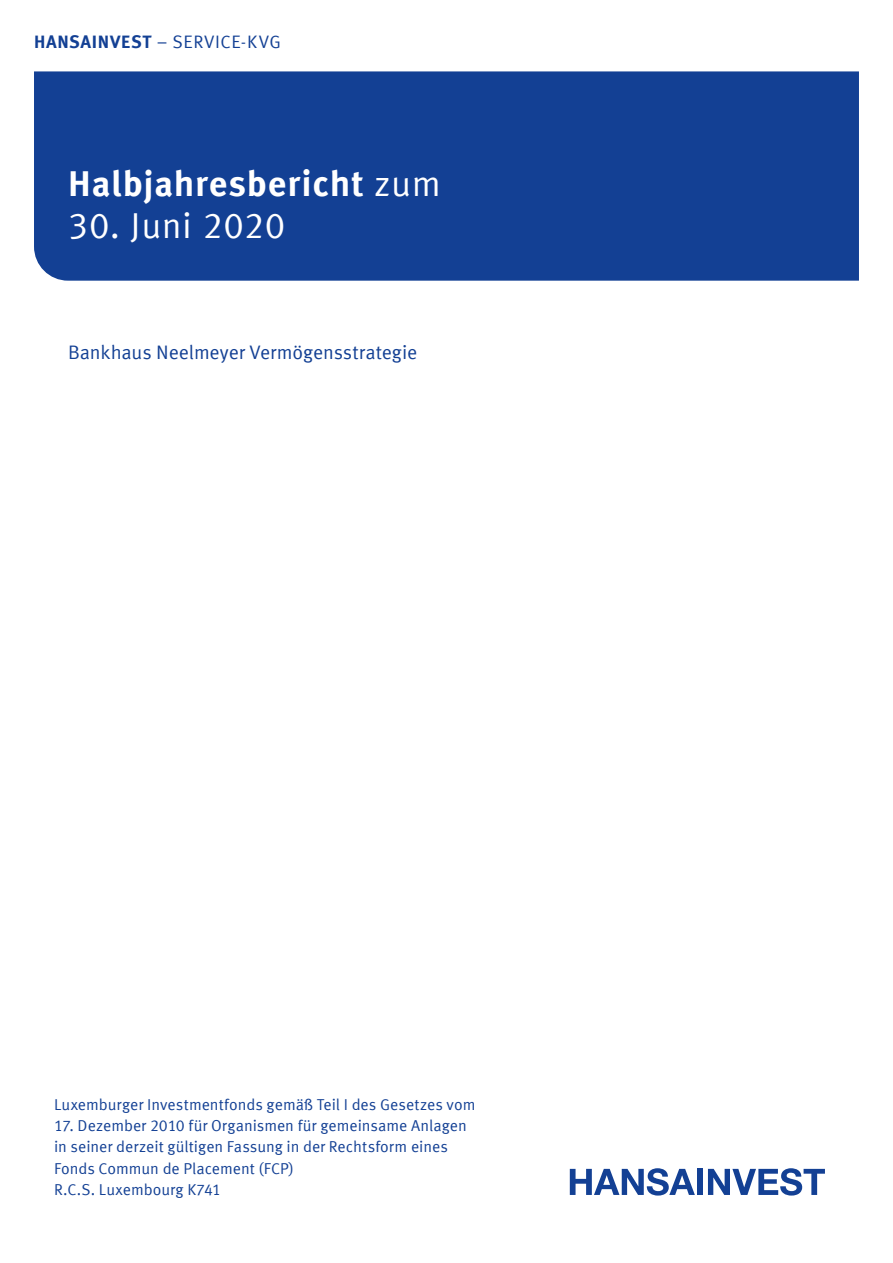
<style>
.page{position:relative;width:893px;height:1263px;background:#fff}
.page>*{position:absolute;margin:0;border:0;box-sizing:border-box;transform-origin:0 0}
.t1{font:700 36px "Meta Offc Pro";letter-spacing:.02em;color:#fff}
.t2{font:36px "Meta Offc Pro Norm";letter-spacing:.015em;color:#fff}
.t3{font:19.5px "Meta Offc Pro Norm";letter-spacing:-.005em;color:#134094}
.t4{font:18px "Meta Offc Pro Norm";letter-spacing:.03em;color:#134094}
.t5{font:15.75px/21.3px "Meta Offc Pro Norm";color:#134094}
.s1{font-family:"Meta Offc Pro";font-weight:700}
.s2{font-family:"Meta Offc Pro Norm";font-weight:400}
</style>
<div class="page">
<div style="left:34px;top:71px;width:825px;height:210px;background:#134094"></div>
<svg style="left:570px;top:1168px;width:125px;height:27px"></svg>
<div style="left:697px;top:1169px;width:6px;height:26px;background:#134094"></div>
<svg style="left:708px;top:1168px;width:117px;height:27px"></svg>
<p class="t4" style="left:34px;top:28px;width:248px"><span class="s1">HANSAINVEST</span> – SERVICE-KVG</p>
<h1 class="t1" style="left:68px;top:155px;width:374px">Halbjahresbericht <span class="s2">zum</span></h1>
<h1 class="t2" style="left:68px;top:198px;width:219px">30. Juni 2020</h1>
<p class="t3" style="left:68px;top:338px;width:351px">Bankhaus Neelmeyer Vermögensstrategie</p>
<p class="t5" style="left:54px;top:1093px;width:423px">Luxemburger Investmentfonds gemäß Teil I des Gesetzes vom</p>
<p class="t5" style="left:54px;top:1114px;width:414px">17. Dezember 2010 für Organismen für gemeinsame Anlagen in seiner derzeit gültigen Fassung in der Rechtsform eines Fonds Commun de Placement (FCP)<br>R.C.S. Luxembourg K741</p>
</div>
